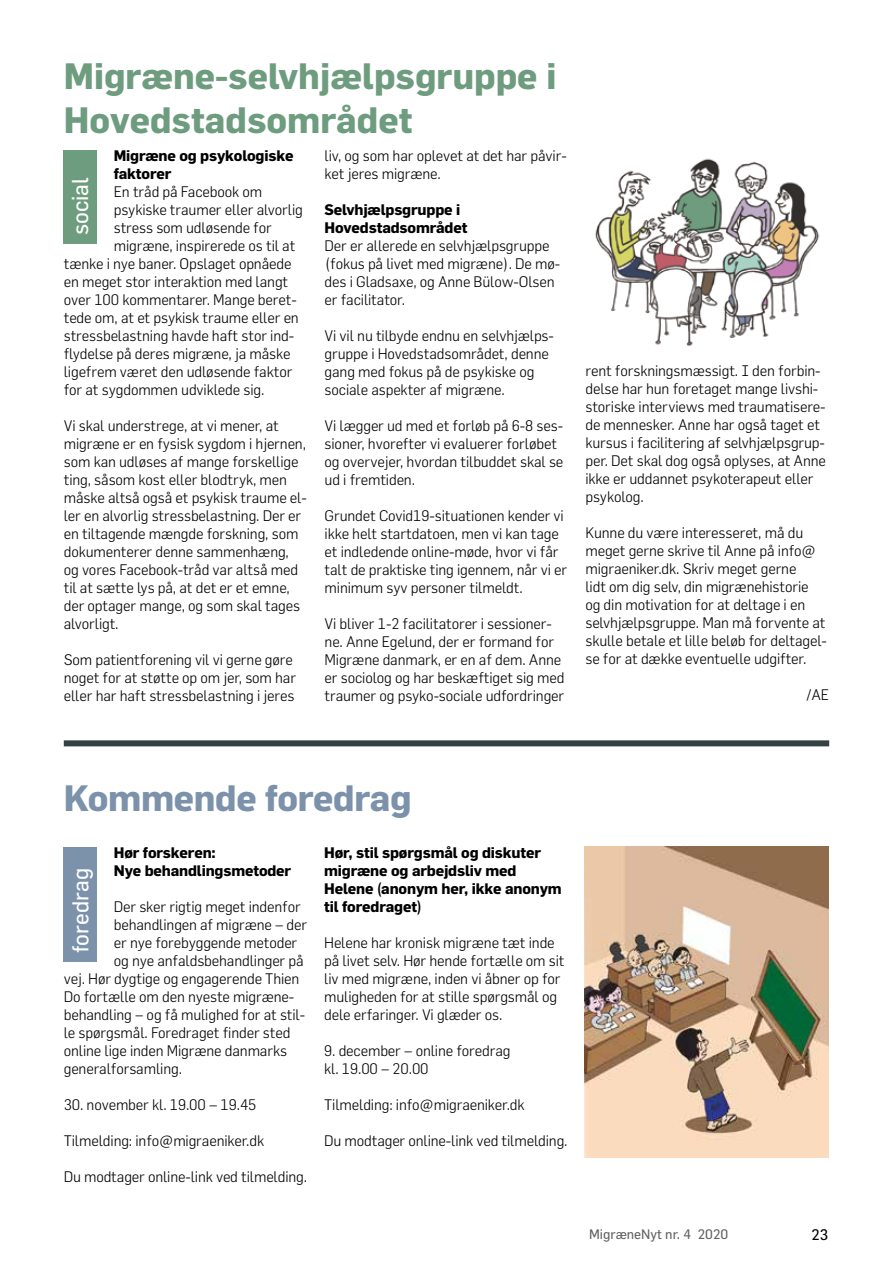
<style>
.page{position:relative;width:893px;height:1263px;background:#fff}
.page>*{position:absolute;margin:0;border:0;box-sizing:border-box;transform-origin:0 0}
.t1{font:700 36px/43.2px "Flama";color:#6e9c7e}
.t2{font:700 36px "Flama";letter-spacing:-.01em;color:#7b92aa}
.t3{font:22.5px "Flama";color:#fff}
.t4{font:300 15px/18px "Flama";letter-spacing:-.01em;color:#000}
.t5{font:700 15px/18px "Flama";letter-spacing:-.01em;color:#000}
.t6{font:15px "Flama";color:#000}
.t7{font:13.5px "Flama";color:#646363}
</style>
<div class="page">
<div style="left:64px;top:740px;width:765px;height:6px;background:#334142"></div>
<div style="left:64px;top:847px;width:33px;height:115px;background:#7b92aa"></div>
<div style="left:64px;top:150px;width:33px;height:94px;background:#6e9c7e"></div>
<img style="left:595px;top:158px;width:225px;height:188px">
<img style="left:585px;top:847px;width:243px;height:310px">
<h1 class="t1" style="left:64px;top:54px;width:494px">Migræne-selvhjælpsgruppe i<br>Hovedstadsområdet</h1>
<p class="t5" style="left:114px;top:146px;width:181px">Migræne og psykologiske faktorer</p>
<p class="t4" style="left:114px;top:182px;width:150px">En tråd på Facebook om</p>
<p class="t4" style="left:114px;top:200px;width:191px">psykiske traumer eller alvorlig</p>
<p class="t4" style="left:114px;top:218px;width:160px">stress som udløsende for</p>
<p class="t4" style="left:114px;top:236px;width:183px">migræne, inspirerede os til at</p>
<p class="t4" style="left:64px;top:254px;width:229px">tænke i nye baner. Opslaget opnåede</p>
<p class="t4" style="left:64px;top:272px;width:226px">en meget stor interaktion med langt</p>
<p class="t4" style="left:64px;top:290px;width:235px">over 100 kommentarer. Mange beret-</p>
<p class="t4" style="left:64px;top:308px;width:237px">tede om, at et psykisk traume eller en</p>
<p class="t4" style="left:64px;top:326px;width:232px">stressbelastning havde haft stor ind-</p>
<p class="t4" style="left:64px;top:344px;width:228px">flydelse på deres migræne, ja måske</p>
<p class="t4" style="left:64px;top:362px;width:230px">ligefrem været den udløsende faktor</p>
<p class="t4" style="left:64px;top:380px;width:202px">for at sygdommen udviklede sig.</p>
<p class="t4" style="left:64px;top:416px;width:245px">Vi skal understrege, at vi mener, at migræne er en fysisk sygdom i hjernen, som kan udløses af mange forskellige ting, såsom kost eller blodtryk, men måske altså også et psykisk traume el&shy;ler en alvorlig stressbelastning. Der er en tiltagende mængde forskning, som dokumenterer denne sammenhæng, og vores Facebook-tråd var altså med til at sætte lys på, at det er et emne, der optager mange, og som skal tages alvorligt.</p>
<p class="t4" style="left:64px;top:650px;width:234px">Som patientforening vil vi gerne gøre noget for at støtte op om jer, som har eller har haft stressbelastning i jeres</p>
<h2 class="t3" style="left:67px;top:235px;width:60px;rotate:-90deg">social</h2>
<p class="t4" style="left:325px;top:146px;width:244px">liv, og som har oplevet at det har påvir&shy;ket jeres migræne.</p>
<p class="t5" style="left:325px;top:200px;width:144px">Selvhjælpsgruppe i<br>Hovedstadsområdet</p>
<p class="t4" style="left:325px;top:236px;width:237px">Der er allerede en selvhjælpsgruppe (fokus på livet med migræne). De mø&shy;des i Gladsaxe, og Anne Bülow-Olsen er facilitator.</p>
<p class="t4" style="left:325px;top:326px;width:231px">Vi vil nu tilbyde endnu en selvhjælps&shy;gruppe i Hovedstadsområdet, denne gang med fokus på de psykiske og sociale aspekter af migræne.</p>
<p class="t4" style="left:325px;top:416px;width:240px">Vi lægger ud med et forløb på 6-8 ses&shy;sioner, hvorefter vi evaluerer forløbet og overvejer, hvordan tilbuddet skal se ud i fremtiden.</p>
<p class="t4" style="left:325px;top:506px;width:244px">Grundet Covid19-situationen kender vi ikke helt startdatoen, men vi kan tage et indledende online-møde, hvor vi får talt de praktiske ting igennem, når vi er minimum syv personer tilmeldt.</p>
<p class="t4" style="left:325px;top:614px;width:241px">Vi bliver 1-2 facilitatorer i sessioner&shy;ne. Anne Egelund, der er formand for Migræne danmark, er en af dem. Anne er sociolog og har beskæftiget sig med traumer og psyko-sociale udfordringer</p>
<p class="t4" style="left:585px;top:362px;width:242px">rent forskningsmæssigt. I den forbin&shy;delse har hun foretaget mange livshi&shy;storiske interviews med traumatisere&shy;de mennesker. Anne har også taget et kursus i facilitering af selvhjælpsgrup&shy;per. Det skal dog også oplyses, at Anne ikke er uddannet psykoterapeut eller psykolog.</p>
<p class="t4" style="left:585px;top:524px;width:243px">Kunne du være interesseret, må du meget gerne skrive til Anne på info@ migraeniker.dk. Skriv meget gerne<br>lidt om dig selv, din migrænehistorie og din motivation for at deltage i en selvhjælpsgruppe. Man må forvente at skulle betale et lille beløb for deltagel&shy;se for at dække eventuelle udgifter.</p>
<p class="t4" style="left:806px;top:686px;width:24px">/AE</p>
<h1 class="t2" style="left:64px;top:776px;width:349px">Kommende foredrag</h1>
<p class="t5" style="left:114px;top:843px;width:179px">Hør forskeren:<br>Nye behandlingsmetoder</p>
<p class="t4" style="left:114px;top:897px;width:188px">Der sker rigtig meget indenfor</p>
<p class="t4" style="left:114px;top:915px;width:195px">behandlingen af migræne – der</p>
<p class="t4" style="left:114px;top:933px;width:185px">er nye forebyggende metoder</p>
<p class="t4" style="left:114px;top:951px;width:191px">og nye anfaldsbehandlinger på</p>
<p class="t4" style="left:64px;top:969px;width:237px">vej. Hør dygtige og engagerende Thien</p>
<p class="t4" style="left:64px;top:987px;width:232px">Do fortælle om den nyeste migræne-</p>
<p class="t4" style="left:64px;top:1005px;width:243px">behandling – og få mulighed for at stil-</p>
<p class="t4" style="left:64px;top:1023px;width:228px">le spørgsmål. Foredraget finder sted</p>
<p class="t4" style="left:64px;top:1041px;width:225px">online lige inden Migræne danmarks</p>
<p class="t4" style="left:64px;top:1059px;width:120px">generalforsamling.</p>
<p class="t4" style="left:64px;top:1095px;width:194px">30. november kl. 19.00 – 19.45</p>
<p class="t4" style="left:64px;top:1131px;width:202px">Tilmelding: info@migraeniker.dk</p>
<p class="t4" style="left:64px;top:1167px;width:245px">Du modtager online-link ved tilmelding.</p>
<p class="t5" style="left:324px;top:843px;width:239px">Hør, stil spørgsmål og diskuter migræne og arbejdsliv med<br>Helene (anonym her, ikke anonym til foredraget)</p>
<p class="t4" style="left:324px;top:933px;width:242px">Helene har kronisk migræne tæt inde på livet selv. Hør hende fortælle om sit liv med migræne, inden vi åbner op for muligheden for at stille spørgsmål og dele erfaringer. Vi glæder os.</p>
<p class="t4" style="left:324px;top:1041px;width:188px">9. december – online foredrag kl. 19.00 – 20.00</p>
<p class="t4" style="left:324px;top:1095px;width:202px">Tilmelding: info@migraeniker.dk</p>
<p class="t4" style="left:324px;top:1131px;width:245px">Du modtager online-link ved tilmelding.</p>
<h2 class="t3" style="left:67px;top:953px;width:87px;rotate:-90deg">foredrag</h2>
<p class="t7" style="left:589px;top:1225px;width:141px">MigræneNyt nr. 4 2020</p>
<p class="t6" style="left:811px;top:1225px;width:18px">23</p>
</div>
